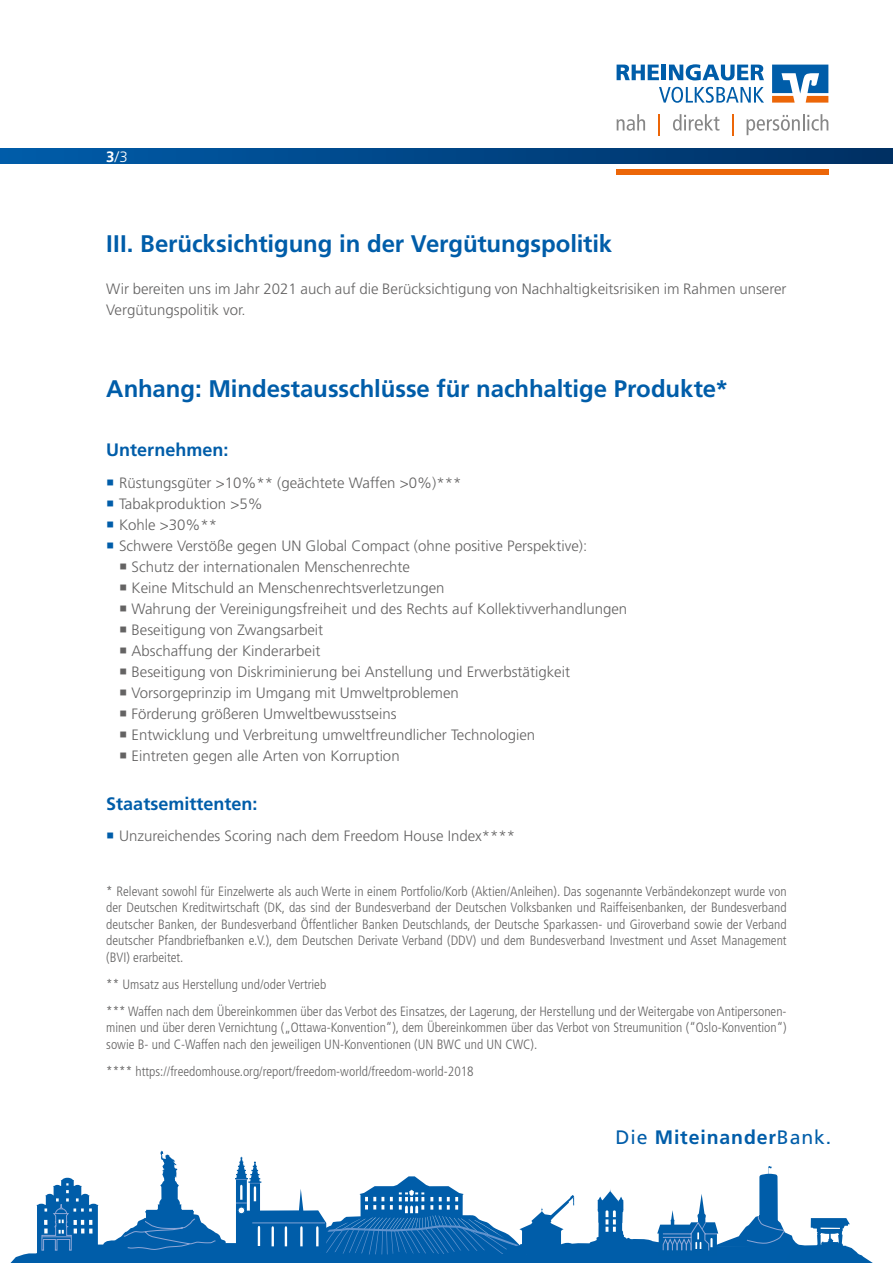
<style>
.page{position:relative;width:893px;height:1263px;background:#fff}
.page>*{position:absolute;margin:0;border:0;box-sizing:border-box;transform-origin:0 0}
.t1{font:700 24px "Frutiger LT Pro";letter-spacing:-.005em;color:#005da9}
.t2{font:700 19.5px "Frutiger LT Pro";letter-spacing:.045em;color:#005da9}
.t3{font:700 18px "Frutiger LT Pro";color:#005da9}
.t4{font:300 15px/21px "Frutiger LT Pro";color:#646363}
.t5{font:300 15px "Frutiger LT Pro";color:#fff}
.t6{font:300 condensed 13.5px/16.5px "Frutiger LT Pro";color:#646363}
.s1{font-weight:700}
.s2{font-weight:400}
</style>
<div class="page">
<svg style="left:772px;top:64px;width:57px;height:39px"></svg>
<svg style="left:772px;top:65px;width:56px;height:38px"></svg>
<svg style="left:617px;top:65px;width:42px;height:15px"></svg>
<hr style="left:662px;top:65px;width:4px;height:15px;background:#005da9">
<svg style="left:669px;top:64px;width:95px;height:16px"></svg>
<svg style="left:659px;top:87px;width:105px;height:16px"></svg>
<svg style="left:617px;top:114px;width:28px;height:17px"></svg>
<hr style="left:658px;top:114px;width:2px;height:21px;background:#ec6608">
<svg style="left:673px;top:114px;width:46px;height:17px"></svg>
<svg style="left:732px;top:114px;width:1px;height:21px"></svg>
<svg style="left:746px;top:114px;width:82px;height:21px"></svg>
<div style="left:617px;top:169px;width:212px;height:6px;background:#ec6608"></div>
<svg style="left:0;top:149px;width:893px;height:15px;background:#004586"></svg>
<svg style="left:10px;top:1150px;width:863px;height:113px"></svg>
<p class="t5" style="left:106px;top:148px;width:23px"><span class="s1">3</span>/3</p>
<h1 class="t1" style="left:106px;top:229px;width:507px">III. Berücksichtigung in der Vergütungspolitik</h1>
<p class="t4" style="left:106px;top:279px;width:682px">Wir bereiten uns im Jahr 2021 auch auf die Berücksichtigung von Nachhaltigkeitsrisiken im Rahmen unserer<br>Vergütungspolitik vor.</p>
<h1 class="t1" style="left:106px;top:374px;width:624px">Anhang: Mindestausschlüsse für nachhaltige Produkte*</h1>
<h3 class="t3" style="left:106px;top:439px;width:124px">Unternehmen:</h3>
<p class="t4" style="left:119px;top:472px;width:470px">Rüstungsgüter &gt;10%** (geächtete Waffen &gt;0%)***<br>Tabakproduktion &gt;5%<br>Kohle &gt;30%**<br>Schwere Verstöße gegen UN Global Compact (ohne positive Perspektive):</p>
<p class="t4" style="left:119px;top:556px;width:292px">○ Schutz der internationalen Menschenrechte</p>
<p class="t4" style="left:119px;top:577px;width:327px">○ Keine Mitschuld an Menschenrechtsverletzungen</p>
<p class="t4" style="left:119px;top:598px;width:510px">○ Wahrung der Vereinigungsfreiheit und des Rechts auf Kollektivverhandlungen</p>
<p class="t4" style="left:119px;top:619px;width:206px">○ Beseitigung von Zwangsarbeit</p>
<p class="t4" style="left:119px;top:640px;width:203px">○ Abschaffung der Kinderarbeit</p>
<p class="t4" style="left:119px;top:661px;width:452px">○ Beseitigung von Diskriminierung bei Anstellung und Erwerbstätigkeit</p>
<p class="t4" style="left:119px;top:682px;width:341px">○ Vorsorgeprinzip im Umgang mit Umweltproblemen</p>
<p class="t4" style="left:119px;top:703px;width:279px">○ Förderung größeren Umweltbewusstseins</p>
<p class="t4" style="left:119px;top:724px;width:418px">○ Entwicklung und Verbreitung umweltfreundlicher Technologien</p>
<p class="t4" style="left:119px;top:745px;width:282px">○ Eintreten gegen alle Arten von Korruption</p>
<h3 class="t3" style="left:106px;top:793px;width:153px">Staatsemittenten:</h3>
<p class="t4" style="left:119px;top:826px;width:398px">Unzureichendes Scoring nach dem Freedom House Index****</p>
<p class="t6" style="left:106px;top:883px;width:682px;text-align:justify">* Relevant sowohl für Einzelwerte als auch Werte in einem Portfolio/Korb (Aktien/Anleihen). Das sogenannte Verbändekonzept wurde von der Deutschen Kreditwirtschaft (DK, das sind der Bundesverband der Deutschen Volksbanken und Raiffeisenbanken, der Bundesverband deutscher Banken, der Bundesverband Öffentlicher Banken Deutschlands, der Deutsche Sparkassen- und Giroverband sowie der Verband deutscher Pfandbriefbanken e.V.), dem Deutschen Derivate Verband (DDV) und dem Bundesverband Investment und Asset Management (BVI) erarbeitet.</p>
<p class="t6" style="left:106px;top:971px;width:682px;line-height:27.2px">** Umsatz aus Herstellung und/oder Vertrieb<br>*** Waffen nach dem Übereinkommen über das Verbot des Einsatzes, der Lagerung, der Herstellung und der Weitergabe von Antipersonen-</p>
<p class="t6" style="left:106px;top:1019px;width:682px">minen und über deren Vernichtung („Ottawa-Konvention“), dem Übereinkommen über das Verbot von Streumunition (“Oslo-Konvention“) sowie B- und C-Waffen nach den jeweiligen UN-Konventionen (UN BWC und UN CWC).</p>
<p class="t6" style="left:106px;top:1063px;width:369px">**** https://freedomhouse.org/report/freedom-world/freedom-world-2018</p>
<h2 class="t2" style="left:615px;top:1125px;width:217px"><span class="s2">Die</span> Miteinander<span class="s2">Bank.</span></h2>
</div>
